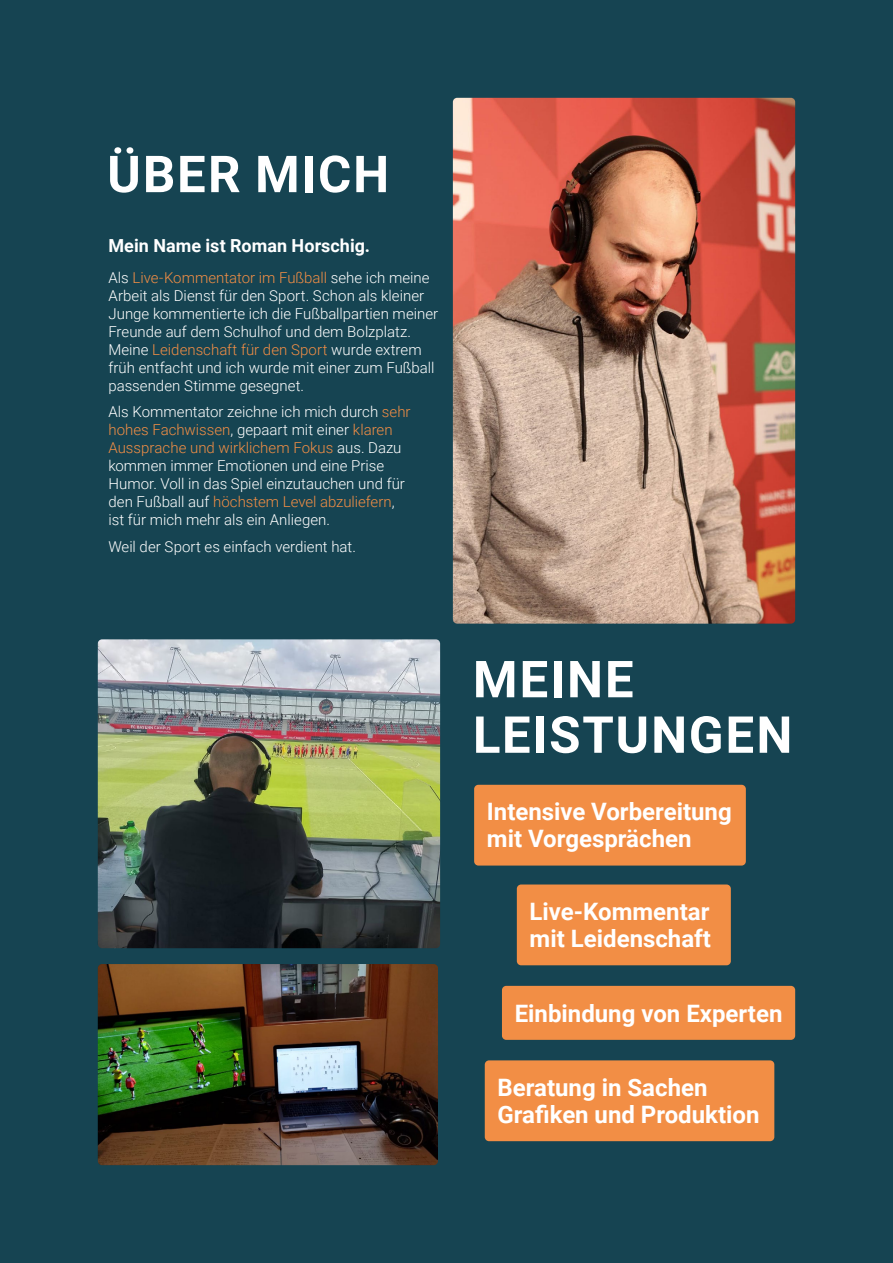
<style>
.page{position:relative;width:893px;height:1263px;background:#164452}
.page>*{position:absolute;margin:0;border:0;box-sizing:border-box;transform-origin:0 0}
.t1{font:700 51px/55.5px "Roboto";letter-spacing:.035em;color:#fff}
.t2{font:700 24px/27px "Roboto";color:#fff}
.t3{font:700 18px "Roboto";color:#fff}
.t4{font:300 15px/18px "Roboto";color:#fff}
.s1{color:#f28e45}
</style>
<div class="page">
<img style="left:98px;top:639px;width:342px;height:309px">
<img style="left:453px;top:98px;width:342px;height:526px">
<div style="left:517px;top:884px;width:214px;height:81px;background:#f28e45;border-radius:4px"></div>
<div style="left:474px;top:785px;width:272px;height:80px;background:#f28e45;border-radius:4px"></div>
<div style="left:502px;top:986px;width:293px;height:54px;background:#f28e45;border-radius:4px"></div>
<div style="left:485px;top:1060px;width:289px;height:81px;background:#f28e45;border-radius:4px"></div>
<img style="left:98px;top:964px;width:340px;height:201px">
<h1 class="t1" style="left:107px;top:150px;width:283px">ÜBER MICH</h1>
<p class="t3" style="left:108px;top:238px;width:263px">Mein Name ist Roman Horschig.</p>
<p class="t4" style="left:108px;top:270px;width:331px">Als <span class="s1">Live-Kommentator im Fußball</span> sehe ich meine Arbeit als Dienst für den Sport. Schon als kleiner Junge kommentierte ich die Fußballpartien meiner Freunde auf dem Schulhof und dem Bolzplatz.<br>Meine <span class="s1">Leidenschaft für den Sport</span> wurde extrem früh entfacht und ich wurde mit einer zum Fußball passenden Stimme gesegnet.</p>
<p class="t4" style="left:108px;top:404px;width:304px">Als Kommentator zeichne ich mich durch <span class="s1">sehr hohes Fachwissen</span>, gepaart mit einer <span class="s1">klaren Aussprache und wirklichem Fokus</span> aus. Dazu kommen immer Emotionen und eine Prise Humor. Voll in das Spiel einzutauchen und für den Fußball auf <span class="s1">höchstem Level abzuliefern</span>, ist für mich mehr als ein Anliegen.</p>
<p class="t4" style="left:108px;top:539px;width:249px">Weil der Sport es einfach verdient hat.</p>
<h1 class="t1" style="left:473px;top:655px;width:321px">MEINE<br>LEISTUNGEN</h1>
<h2 class="t2" style="left:487px;top:800px;width:246px">Intensive Vorbereitung mit Vorgesprächen</h2>
<h2 class="t2" style="left:530px;top:900px;width:183px">Live-Kommentar mit Leidenschaft</h2>
<h2 class="t2" style="left:515px;top:1002px;width:269px">Einbindung von Experten</h2>
<h2 class="t2" style="left:497px;top:1076px;width:263px">Beratung in Sachen<br>Grafiken und Produktion</h2>
</div>
